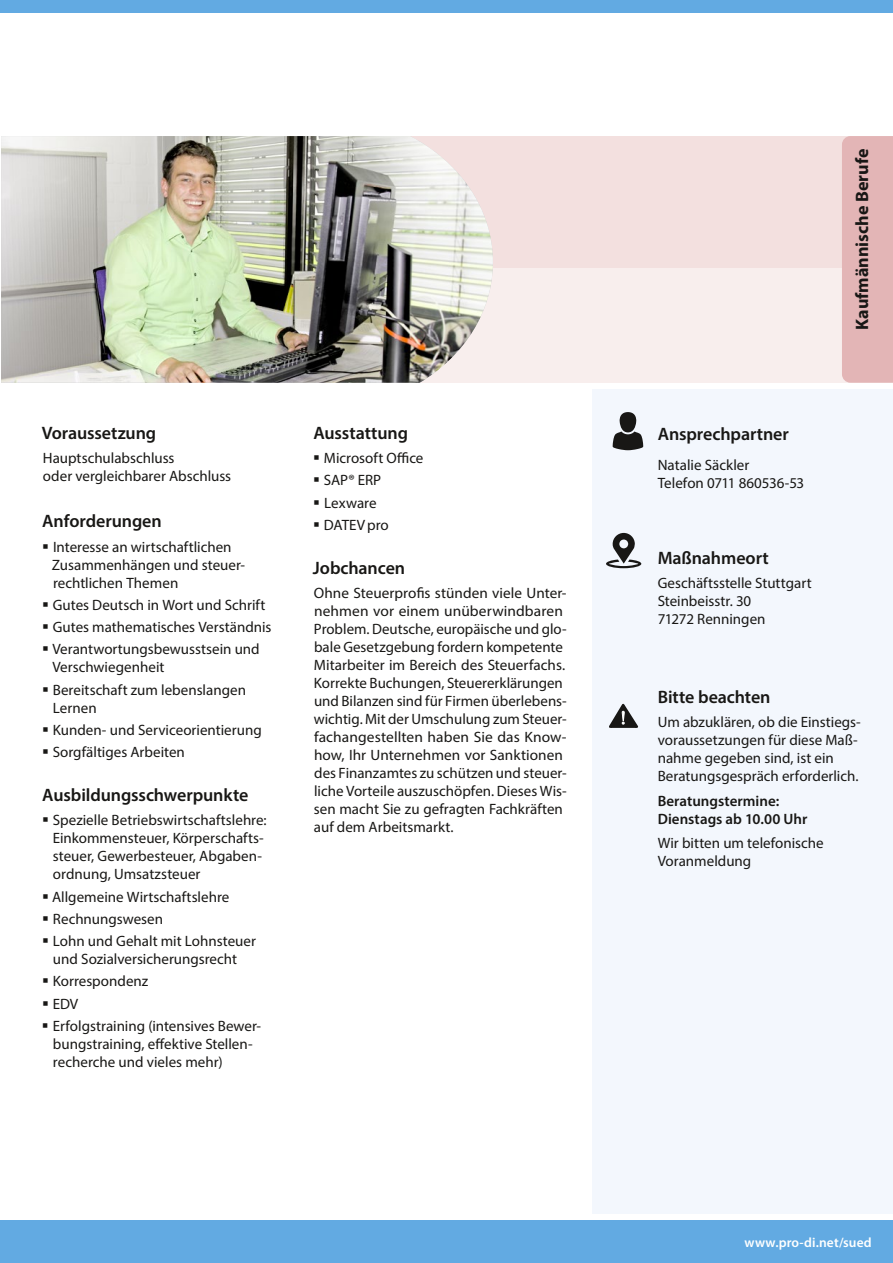
<style>
.page{position:relative;width:893px;height:1263px;background:#fff}
.page>*{position:absolute;margin:0;border:0;box-sizing:border-box;transform-origin:0 0}
.t1{font:600 18px "Myriad Pro";letter-spacing:-.005em;color:#181715}
.t2{font:700 18px "Myriad Pro";color:#181715}
.t3{font:15px/18px "Myriad Pro";color:#181715}
.t4{font:600 15px/18px "Myriad Pro";color:#181715}
.t5{font:600 13.5px "Myriad Pro";letter-spacing:.01em;color:#fff}
</style>
<div class="page">
<div style="left:592px;top:389px;width:301px;height:825px;background:#f3f7fd"></div>
<div style="left:1px;top:136px;width:892px;height:247px;background:#f8eeed"></div>
<div style="left:1px;top:136px;width:892px;height:132px;background:#f3e0df"></div>
<img style="left:1px;top:136px;width:492px;height:247px">
<svg style="left:613px;top:412px;width:30px;height:38px"></svg>
<svg style="left:606px;top:533px;width:35px;height:35px"></svg>
<svg style="left:609px;top:704px;width:29px;height:24px"></svg>
<div style="left:0;top:0;width:893px;height:13px;background:#62aae2"></div>
<div style="left:0;top:1220px;width:893px;height:43px;background:#62aae2"></div>
<div style="left:842px;top:136px;width:51px;height:247px;background:#e3b5b6"></div>
<p class="t1" style="left:42px;top:421px;width:116px">Voraussetzung</p>
<p class="t3" style="left:43px;top:449px;width:190px">Hauptschulabschluss<br>oder vergleichbarer Abschluss</p>
<p class="t1" style="left:42px;top:510px;width:121px">Anforderungen</p>
<p class="t3" style="left:52px;top:537px;width:194px">Interesse an wirtschaftlichen<br>Zusammenhängen und steuer&shy;rechtlichen Themen</p>
<p class="t3" style="left:52px;top:593px;width:221px;line-height:22.2px">Gutes Deutsch in Wort und Schrift<br>Gutes mathematisches Verständnis<br>Verantwortungsbewusstsein und</p>
<p class="t3" style="left:52px;top:656px;width:195px;line-height:22.2px">Verschwiegenheit<br>Bereitschaft zum lebenslangen</p>
<p class="t3" style="left:53px;top:696px;width:211px;line-height:22.2px">Lernen<br>Kunden- und Serviceorientierung<br>Sorgfältiges Arbeiten</p>
<p class="t1" style="left:42px;top:783px;width:208px">Ausbildungsschwerpunkte</p>
<p class="t3" style="left:53px;top:811px;width:215px">Spezielle Betriebswirtschaftslehre:<br>Einkommensteuer, Körperschafts&shy;steuer, Gewerbesteuer, Abgaben&shy;ordnung, Umsatzsteuer</p>
<p class="t3" style="left:52px;top:885px;width:205px;line-height:22.2px">Allgemeine Wirtschaftslehre<br>Rechnungswesen<br>Lohn und Gehalt mit Lohnsteuer</p>
<p class="t3" style="left:53px;top:948px;width:210px;line-height:22.2px">und Sozialversicherungsrecht<br>Korrespondenz<br>EDV<br>Erfolgstraining (intensives Bewer-</p>
<p class="t3" style="left:53px;top:1034px;width:200px">bungstraining, effektive Stellen&shy;recherche und vieles mehr)</p>
<p class="t1" style="left:313px;top:421px;width:96px">Ausstattung</p>
<p class="t3" style="left:324px;top:447px;width:101px;line-height:22.2px">Microsoft Office<br>SAP® ERP<br>Lexware<br>DATEVpro</p>
<p class="t1" style="left:313px;top:556px;width:94px">Jobchancen</p>
<p class="t3" style="left:314px;top:584px;width:254px">Ohne Steuerprofis stünden viele Unter&shy;nehmen vor einem unüberwindbaren Problem. Deutsche, europäische und glo&shy;bale Gesetzgebung fordern kompetente Mitarbeiter im Bereich des Steuerfachs.<br>Korrekte Buchungen, Steuererklärungen und Bilanzen sind für Firmen überlebens&shy;wichtig. Mit der Umschulung zum Steuer&shy;fachangestellten haben Sie das Know&shy;how, Ihr Unternehmen vor Sanktionen des Finanzamtes zu schützen und steuer&shy;liche Vorteile auszuschöpfen. Dieses Wis&shy;sen macht Sie zu gefragten Fachkräften auf dem Arbeitsmarkt.</p>
<p class="t1" style="left:658px;top:423px;width:133px">Ansprechpartner</p>
<p class="t3" style="left:658px;top:456px;width:148px">Natalie Säckler<br>Telefon 0711 860536-53</p>
<p class="t1" style="left:658px;top:547px;width:113px">Maßnahmeort</p>
<p class="t3" style="left:658px;top:574px;width:155px">Geschäftsstelle Stuttgart<br>Steinbeisstr. 30<br>71272 Renningen</p>
<p class="t2" style="left:850px;top:330px;width:182px;rotate:-90deg">Kaufmännische Berufe</p>
<p class="t1" style="left:658px;top:685px;width:114px">Bitte beachten</p>
<p class="t3" style="left:658px;top:713px;width:205px">Um abzuklären, ob die Einstiegs&shy;voraussetzungen für diese Maß&shy;nahme gegeben sind, ist ein<br>Beratungsgespräch erforderlich.</p>
<p class="t4" style="left:658px;top:791px;width:151px">Beratungstermine:<br>Dienstags ab 10.00 Uhr</p>
<p class="t3" style="left:658px;top:834px;width:168px">Wir bitten um telefonische<br>Voranmeldung</p>
<p class="t5" style="left:744px;top:1234px;width:129px">www.pro-di.net/sued</p>
</div>
